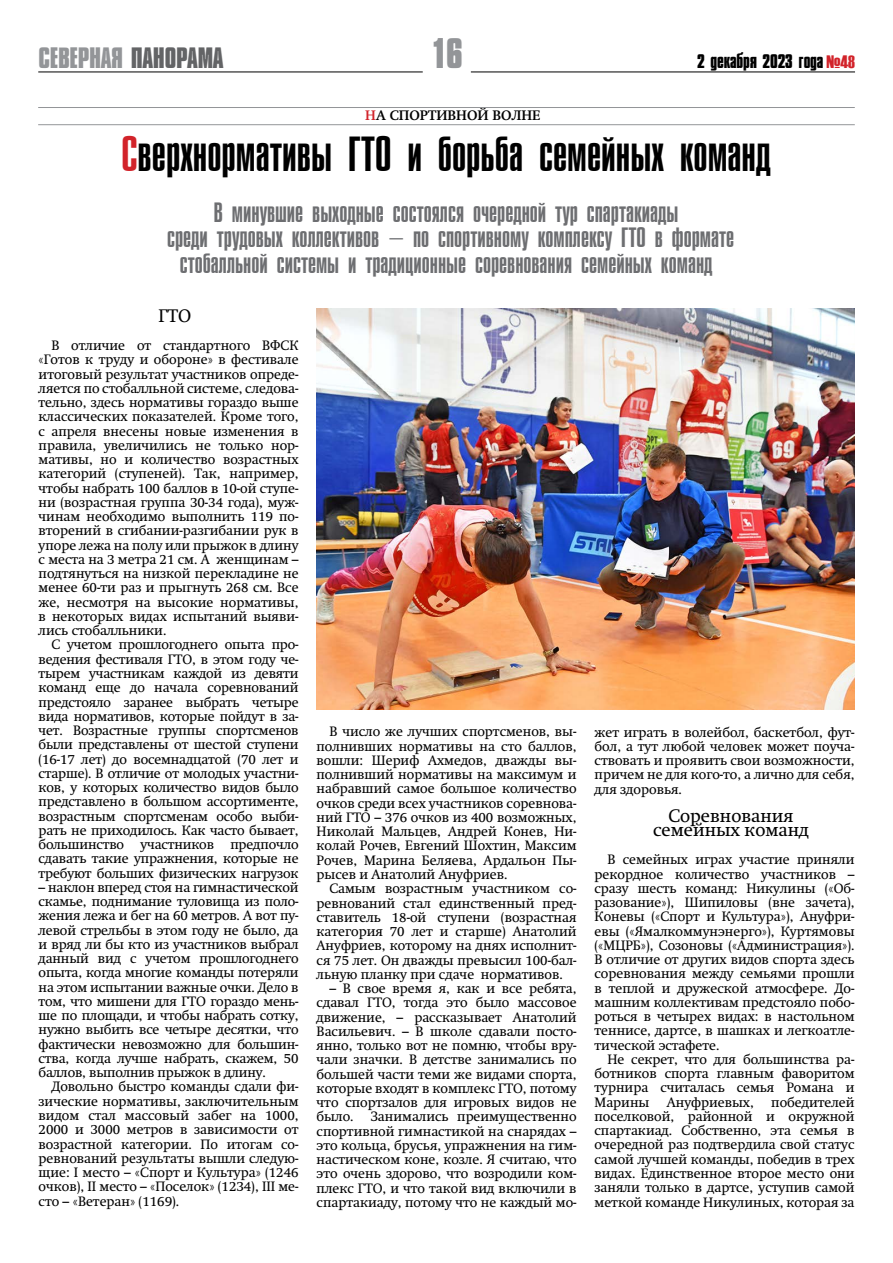
<style>
.page{position:relative;width:893px;height:1263px;background:#fff}
.page>*{position:absolute;margin:0;border:0;box-sizing:border-box;transform-origin:0 0}
.t1{font:45px "Zagolovok SP";color:#000}
.t2{font:700 39px "Compacta MT Cyrillic";color:#939598}
.t3{font:700 27px "Compacta MT Cyrillic";letter-spacing:-.01em;color:#939598}
.t4{font:25.5px/25.5px "Zagolovok SP";color:#6d6e71;text-align:center}
.t5{font:18px/14.2px "Swift";color:#000;text-align:center}
.t6{font:700 18px "Compacta MT Cyrillic";letter-spacing:-.01em;color:#000}
.t7{font:13.5px/14.2px "Swift";color:#000;text-align:justify}
.t8{font:700 13.5px "Swift";color:#000}
.s1{color:#636466}
.s2{color:#d2232a}
.s3{font-family:"Haettenschweiler";font-weight:400;color:#d2232a}
</style>
<div class="page">
<hr style="left:38px;top:72px;width:385px;height:1px;background:#000">
<hr style="left:471px;top:72px;width:384px;height:1px;background:#000">
<hr style="left:38px;top:124px;width:817px;height:1px;background:#939598">
<hr style="left:38px;top:107px;width:817px;height:1px;background:#939598">
<img style="left:317px;top:308px;width:538px;height:401px">
<h3 class="t3" style="left:39px;top:41px;width:186px">СЕВЕРНАЯ <span class="s1">ПАНОРАМА</span></h3>
<h2 class="t2" style="left:431px;top:28px;width:34px">16</h2>
<p class="t8" style="left:365px;top:107px;width:177px"><span class="s2">н</span>а спортивной волне</p>
<h3 class="t6" style="left:697px;top:50px;width:159px">2 декабря 2023 года <span class="s3">№48</span></h3>
<h1 class="t1" style="left:121px;top:127px;width:651px"><span class="s2">С</span>верхнормативы ГТО и борьба семейных команд</h1>
<h3 class="t4" style="left:167px;top:200px;width:569px">В минувшие выходные состоялся очередной тур спартакиады<br>среди трудовых коллективов – по спортивному комплексу ГТО в формате стобалльной системы и традиционные соревнования семейных команд</h3>
<h3 class="t5" style="left:159px;top:308px;width:34px">ГТО</h3>
<p class="t7" style="left:39px;top:338px;width:261px;text-indent:13px">В отличие от стандартного ВФСК «Готов к труду и обороне» в фестивале итоговый результат участников опреде&shy;ляется по стобалльной системе, следова&shy;тельно, здесь нормативы гораздо выше классических показателей. Кроме того, с апреля внесены новые изменения в правила, увеличились не только нор&shy;мативы, но и количество возрастных категорий (ступеней). Так, например, чтобы набрать 100 баллов в 10-ой ступе&shy;ни (возрастная группа 30-34 года), муж&shy;чинам необходимо выполнить 119 по&shy;вторений в сгибании-разгибании рук в упоре лежа на полу или прыжок в длину с места на 3 метра 21 см. А женщинам – подтянуться на низкой перекладине не менее 60-ти раз и прыгнуть 268 см. Все же, несмотря на высокие нормативы, в некоторых видах испытаний выяви&shy;лись стобалльники.</p>
<p class="t7" style="left:39px;top:638px;width:261px;text-indent:13px">С учетом прошлогоднего опыта про&shy;ведения фестиваля ГТО, в этом году че&shy;тырем участникам каждой из девяти команд еще до начала соревнований предстояло заранее выбрать четыре вида нормативов, которые пойдут в за&shy;чет. Возрастные группы спортсменов были представлены от шестой ступени (16-17 лет) до восемнадцатой (70 лет и старше). В отличие от молодых участни&shy;ков, у которых количество видов было представлено в большом ассортименте, возрастным спортсменам особо выби&shy;рать не приходилось. Как часто бывает, большинство участников предпочло сдавать такие упражнения, которые не требуют больших физических нагрузок</p>
<p class="t7" style="left:39px;top:880px;width:261px">– наклон вперед стоя на гимнастической скамье, поднимание туловища из поло&shy;жения лежа и бег на 60 метров. А вот пу&shy;левой стрельбы в этом году не было, да и вряд ли бы кто из участников выбрал данный вид с учетом прошлогоднего опыта, когда многие команды потеряли на этом испытании важные очки. Дело в том, что мишени для ГТО гораздо мень&shy;ше по площади, и чтобы набрать сотку, нужно выбить все четыре десятки, что фактически невозможно для большин&shy;ства, когда лучше набрать, скажем, 50 баллов, выполнив прыжок в длину.</p>
<p class="t7" style="left:39px;top:1080px;width:261px;text-indent:13px">Довольно быстро команды сдали фи&shy;зические нормативы, заключительным видом стал массовый забег на 1000, 2000 и 3000 метров в зависимости от возрастной категории. По итогам со&shy;ревнований результаты вышли следую&shy;щие: I место – «Спорт и Культура» (1246 очков), II место – «Поселок» (1234), III ме&shy;сто – «Ветеран» (1169).</p>
<p class="t7" style="left:317px;top:725px;width:261px;text-indent:13px">В число же лучших спортсменов, вы&shy;полнивших нормативы на сто баллов, вошли: Шериф Ахмедов, дважды вы&shy;полнивший нормативы на максимум и набравший самое большое количество очков среди всех участников соревнова&shy;ний ГТО – 376 очков из 400 возможных, Николай Мальцев, Андрей Конев, Ни&shy;колай Рочев, Евгений Шохтин, Максим Рочев, Марина Беляева, Ардальон Пы&shy;рысев и Анатолий Ануфриев.</p>
<p class="t7" style="left:317px;top:881px;width:261px;text-indent:13px">Самым возрастным участником со&shy;ревнований стал единственный пред&shy;ставитель 18-ой ступени (возрастная категория 70 лет и старше) Анатолий Ануфриев, которому на днях исполнит&shy;ся 75 лет. Он дважды превысил 100-бал&shy;льную планку при сдаче нормативов.</p>
<p class="t7" style="left:317px;top:981px;width:261px;text-indent:13px">– В свое время я, как и все ребята, сдавал ГТО, тогда это было массовое движение, – рассказывает Анатолий Васильевич. – В школе сдавали посто&shy;янно, только вот не помню, чтобы вру&shy;чали значки. В детстве занимались по большей части теми же видами спорта, которые входят в комплекс ГТО, потому что спортзалов для игровых видов не было.</p>
<p class="t7" style="left:317px;top:1109px;width:261px;text-indent:54px">Занимались преимущественно спортивной гимнастикой на снарядах – это кольца, брусья, упражнения на гим&shy;настическом коне, козле. Я считаю, что это очень здорово, что возродили ком&shy;плекс ГТО, и что такой вид включили в спартакиаду, потому что не каждый мо-</p>
<p class="t7" style="left:595px;top:725px;width:261px">жет играть в волейбол, баскетбол, фут&shy;бол, а тут любой человек может поуча&shy;ствовать и проявить свои возможности, причем не для кого-то, а лично для себя, для здоровья.</p>
<h3 class="t5" style="left:653px;top:808px;width:158px">Соревнования семейных команд</h3>
<p class="t7" style="left:595px;top:852px;width:261px;text-indent:13px">В семейных играх участие приняли рекордное количество участников – сразу шесть команд: Никулины («Об&shy;разование»), Шипиловы (вне зачета), Коневы («Спорт и Культура»), Ануфри&shy;евы («Ямалкоммунэнерго»), Куртямовы («МЦРБ»), Созоновы («Администрация»).<br>В отличие от других видов спорта здесь соревнования между семьями прошли в теплой и дружеской атмосфере. До&shy;машним коллективам предстояло побо&shy;роться в четырех видах: в настольном теннисе, дартсе, в шашках и легкоатле&shy;тической эстафете.</p>
<p class="t7" style="left:595px;top:1052px;width:261px;text-indent:13px">Не секрет, что для большинства ра&shy;ботников спорта главным фаворитом турнира считалась семья Романа и Марины</p>
<p class="t7" style="left:595px;top:1095px;width:261px;text-indent:177px">победителей поселковой, районной и окружной спартакиад. Собственно, эта семья в очередной раз подтвердила свой статус самой лучшей команды, победив в трех видах. Единственное второе место они заняли только в дартсе, уступив самой меткой команде Никулиных, которая за</p>
<p class="t7" style="left:667px;top:1095px;width:89px">Ануфриевых,</p>
</div>
